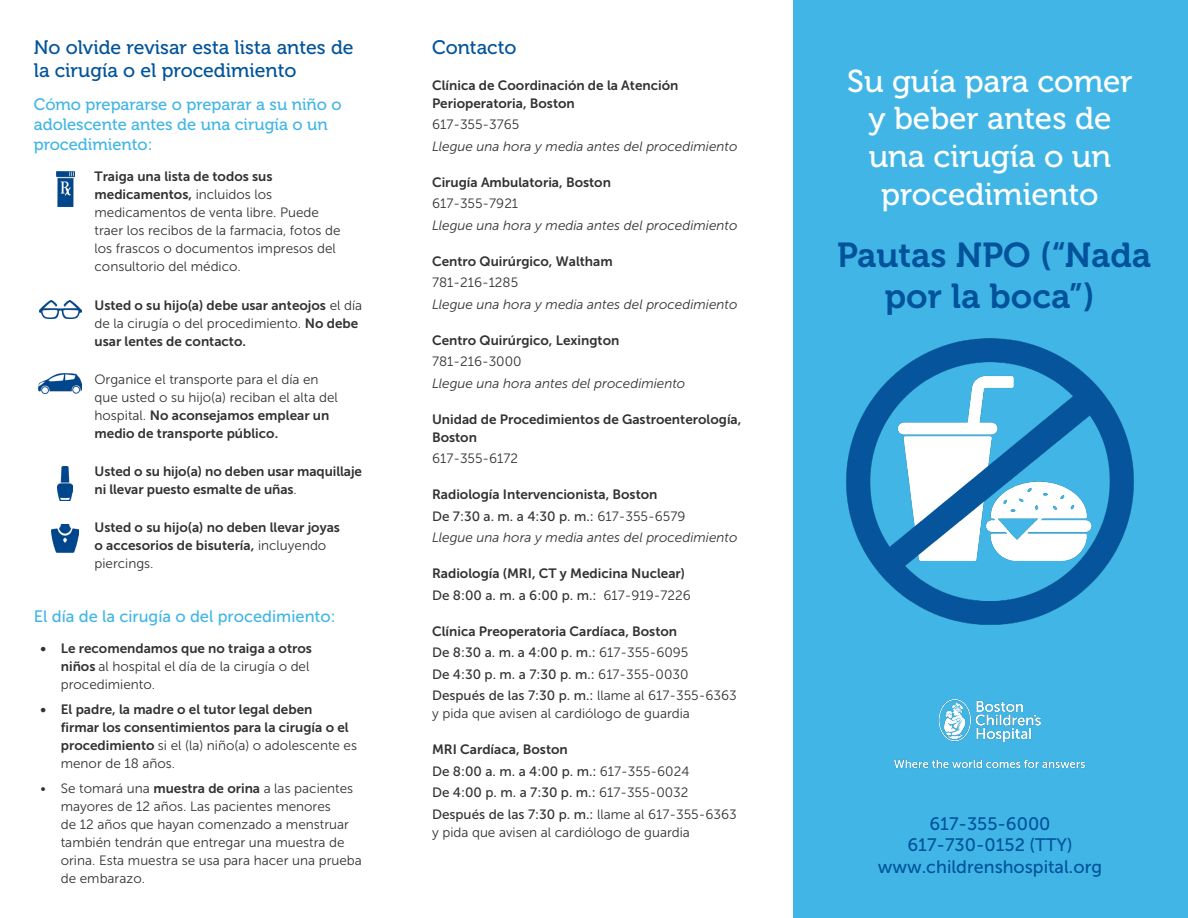
<style>
.page{position:relative;width:1188px;height:918px;background:#fff}
.page>*{position:absolute;margin:0;border:0;box-sizing:border-box;transform-origin:0 0}
.t1{font:34.5px/41.4px "Museo 700";color:#00539b;text-align:center}
.t2{font:31.5px/37.8px "Museo 500";color:#fff;text-align:center}
.t3{font:19.5px/23.4px "Museo 500";color:#00539b}
.t4{font:18px "Museo Sans 500";color:#00539b}
.t5{font:16.5px/19.8px "Museo 500";color:#41b6e6}
.t6{font:16.5px "Museo Sans 500";color:#41b6e6}
.t7{font:13.5px/18px "Museo Sans 300";color:#323232}
.t8{font:13.5px/18px "Museo Sans 700";color:#323232}
.t9{font:italic 13.5px "Museo Sans 300";color:#323232}
.t10{font:13.5px "Museo Sans 500";color:#323232}
.s1{font-family:"Museo Sans 700"}
.s2{font-family:"Museo Sans 300"}
.s3{font-family:"Museo Sans 500"}
</style>
<div class="page">
<div style="left:793px;top:0;width:395px;height:918px;background:#41b6e6"></div>
<img style="left:894px;top:699px;width:192px;height:69px">
<img style="left:846px;top:338px;width:288px;height:287px">
<img style="left:38px;top:373px;width:43px;height:21px">
<img style="left:40px;top:301px;width:41px;height:18px">
<img style="left:51px;top:524px;width:28px;height:28px">
<img style="left:57px;top:466px;width:16px;height:34px">
<img style="left:56px;top:171px;width:19px;height:36px">
<p class="t3" style="left:34px;top:36px;width:321px">No olvide revisar esta lista antes de la cirugía o el procedimiento</p>
<p class="t5" style="left:34px;top:95px;width:309px">Cómo prepararse o preparar a su niño o adolescente antes de una cirugía o un procedimiento:</p>
<p class="t7" style="left:95px;top:168px;width:248px"><span class="s1">Traiga una lista de todos sus medicamentos,</span> incluidos los medicamentos de venta libre. Puede traer los recibos de la farmacia, fotos de los frascos o documentos impresos del consultorio del médico.</p>
<p class="t8" style="left:95px;top:296px;width:269px">Usted o su hijo(a) debe usar anteojos <span class="s2">el día de la cirugía o del procedimiento.</span> No debe usar lentes de contacto.</p>
<p class="t7" style="left:95px;top:370px;width:245px">Organice el transporte para el día en que usted o su hijo(a) reciban el alta del hospital. <span class="s1">No aconsejamos emplear un medio de transporte público.</span></p>
<p class="t8" style="left:95px;top:463px;width:269px">Usted o su hijo(a) no deben usar maquillaje ni llevar puesto esmalte de uñas<span class="s2">.</span></p>
<p class="t8" style="left:95px;top:519px;width:247px">Usted o su hijo(a) no deben llevar joyas o accesorios de bisutería, <span class="s2">incluyendo piercings.</span></p>
<p class="t6" style="left:34px;top:607px;width:303px">El día de la cirugía o del procedimiento:</p>
<p class="t7" style="left:61px;top:639px;width:253px;text-indent:-20px"><span class="s1">• Le recomendamos que no traiga a otros niños</span> al hospital el día de la cirugía o del procedimiento.</p>
<p class="t8" style="left:61px;top:700px;width:298px;text-indent:-20px">• El padre, la madre o el tutor legal deben<br>firmar los consentimientos para la cirugía o el procedimiento <span class="s2">si el (la) niño(a) o adolescente es menor de 18 años.</span></p>
<p class="t7" style="left:61px;top:779px;width:303px;text-indent:-20px">• Se tomará una <span class="s1">muestra de orina</span> a las pacientes mayores de 12 años. Las pacientes menores<br>de 12 años que hayan comenzado a menstruar también tendrán que entregar una muestra de orina. Esta muestra se usa para hacer una prueba de embarazo.</p>
<p class="t3" style="left:432px;top:36px;width:86px">Contacto</p>
<p class="t8" style="left:432px;top:76px;width:248px">Clínica de Coordinación de la Atención<br>Perioperatoria, Boston</p>
<p class="t7" style="left:432px;top:116px;width:89px">617-355-3765</p>
<p class="t9" style="left:432px;top:139px;width:307px">Llegue una hora y media antes del procedimiento</p>
<p class="t8" style="left:432px;top:173px;width:180px">Cirugía Ambulatoria, Boston</p>
<p class="t7" style="left:432px;top:195px;width:88px">617-355-7921</p>
<p class="t9" style="left:432px;top:218px;width:307px">Llegue una hora y media antes del procedimiento</p>
<p class="t8" style="left:432px;top:252px;width:182px">Centro Quirúrgico, Waltham</p>
<p class="t7" style="left:432px;top:274px;width:88px">781-216-1285</p>
<p class="t9" style="left:432px;top:297px;width:307px">Llegue una hora y media antes del procedimiento</p>
<p class="t8" style="left:432px;top:331px;width:189px">Centro Quirúrgico, Lexington</p>
<p class="t7" style="left:432px;top:353px;width:91px">781-216-3000</p>
<p class="t9" style="left:432px;top:376px;width:255px">Llegue una hora antes del procedimiento</p>
<p class="t8" style="left:432px;top:410px;width:311px">Unidad de Procedimientos de Gastroenterología,<br>Boston</p>
<p class="t7" style="left:432px;top:450px;width:88px">617-355-6172</p>
<p class="t8" style="left:432px;top:486px;width:227px">Radiología Intervencionista, Boston</p>
<p class="t10" style="left:432px;top:509px;width:255px">De 7:30 a. m. a 4:30 p. m.: <span class="s2">617-355-6579</span></p>
<p class="t9" style="left:432px;top:530px;width:307px">Llegue una hora y media antes del procedimiento</p>
<p class="t8" style="left:432px;top:565px;width:255px">Radiología (MRI, CT y Medicina Nuclear)</p>
<p class="t10" style="left:432px;top:588px;width:260px">De 8:00 a. m. a 6:00 p. m.: <span class="s2">617-919-7226</span></p>
<p class="t8" style="left:432px;top:622px;width:247px">Clínica Preoperatoria Cardíaca, Boston</p>
<p class="t10" style="left:432px;top:645px;width:258px">De 8:30 a. m. a 4:00 p. m.: <span class="s2">617-355-6095</span></p>
<p class="t10" style="left:432px;top:667px;width:258px">De 4:30 p. m. a 7:30 p. m.: <span class="s2">617-355-0030</span></p>
<p class="t7" style="left:432px;top:687px;width:306px"><span class="s3">Después de las 7:30 p. m.:</span> llame al 617-355-6363 y pida que avisen al cardiólogo de guardia</p>
<p class="t8" style="left:432px;top:741px;width:137px">MRI Cardíaca, Boston</p>
<p class="t10" style="left:432px;top:764px;width:259px">De 8:00 a. m. a 4:00 p. m.: <span class="s2">617-355-6024</span></p>
<p class="t10" style="left:432px;top:785px;width:258px">De 4:00 p. m. a 7:30 p. m.: <span class="s2">617-355-0032</span></p>
<p class="t7" style="left:432px;top:805px;width:306px"><span class="s3">Después de las 7:30 p. m.:</span> llame al 617-355-6363 y pida que avisen al cardiólogo de guardia</p>
<p class="t2" style="left:847px;top:62px;width:287px">Su guía para comer y beber antes de una cirugía o un procedimiento</p>
<p class="t1" style="left:837px;top:235px;width:316px">Pautas NPO (“Nada por la boca”)</p>
<p class="t4" style="left:929px;top:814px;width:123px">617-355-6000</p>
<p class="t4" style="left:907px;top:835px;width:166px">617-730-0152 (TTY)</p>
<p class="t4" style="left:878px;top:857px;width:226px">www.childrenshospital.org</p>
</div>
